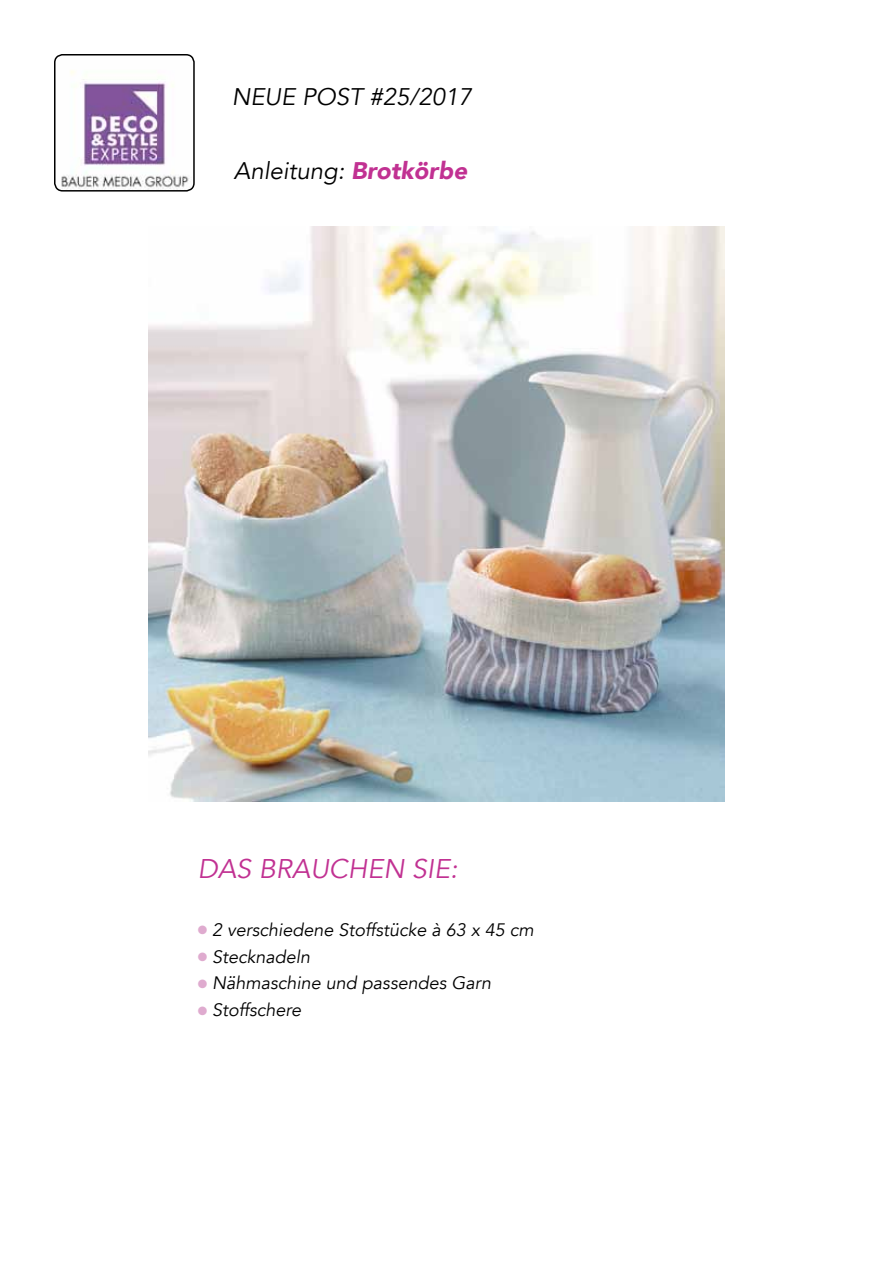
<style>
.page{position:relative;width:893px;height:1263px;background:#fff}
.page>*{position:absolute;margin:0;border:0;box-sizing:border-box;transform-origin:0 0}
.t1{font:italic 27px "Avenir";color:#c13192}
.t2{font:italic 24px "Avenir";color:#000}
.t3{font:italic 18px "Avenir";color:#000}
.s1{font-weight:900;color:#c13192}
.s2{color:#dfabcf}
</style>
<div class="page">
<img style="left:149px;top:226px;width:575px;height:575px">
<img style="left:57px;top:57px;width:135px;height:132px">
<div style="left:54px;top:54px;width:141px;height:138px;border:2px solid #000;border-radius:8px"></div>
<h2 class="t2" style="left:232px;top:82px;width:242px">NEUE POST #25/2017</h2>
<h2 class="t2" style="left:234px;top:157px;width:235px">Anleitung: <span class="s1">Brotkörbe</span></h2>
<h1 class="t1" style="left:198px;top:853px;width:261px">DAS BRAUCHEN SIE:</h1>
<p class="t3" style="left:198px;top:919px;width:337px"><span class="s2">●</span> 2 verschiedene Stoffstücke à 63 x 45 cm</p>
<p class="t3" style="left:198px;top:946px;width:114px"><span class="s2">●</span> Stecknadeln</p>
<p class="t3" style="left:198px;top:972px;width:295px"><span class="s2">●</span> Nähmaschine und passendes Garn</p>
<p class="t3" style="left:198px;top:999px;width:105px"><span class="s2">●</span> Stoffschere</p>
</div>
